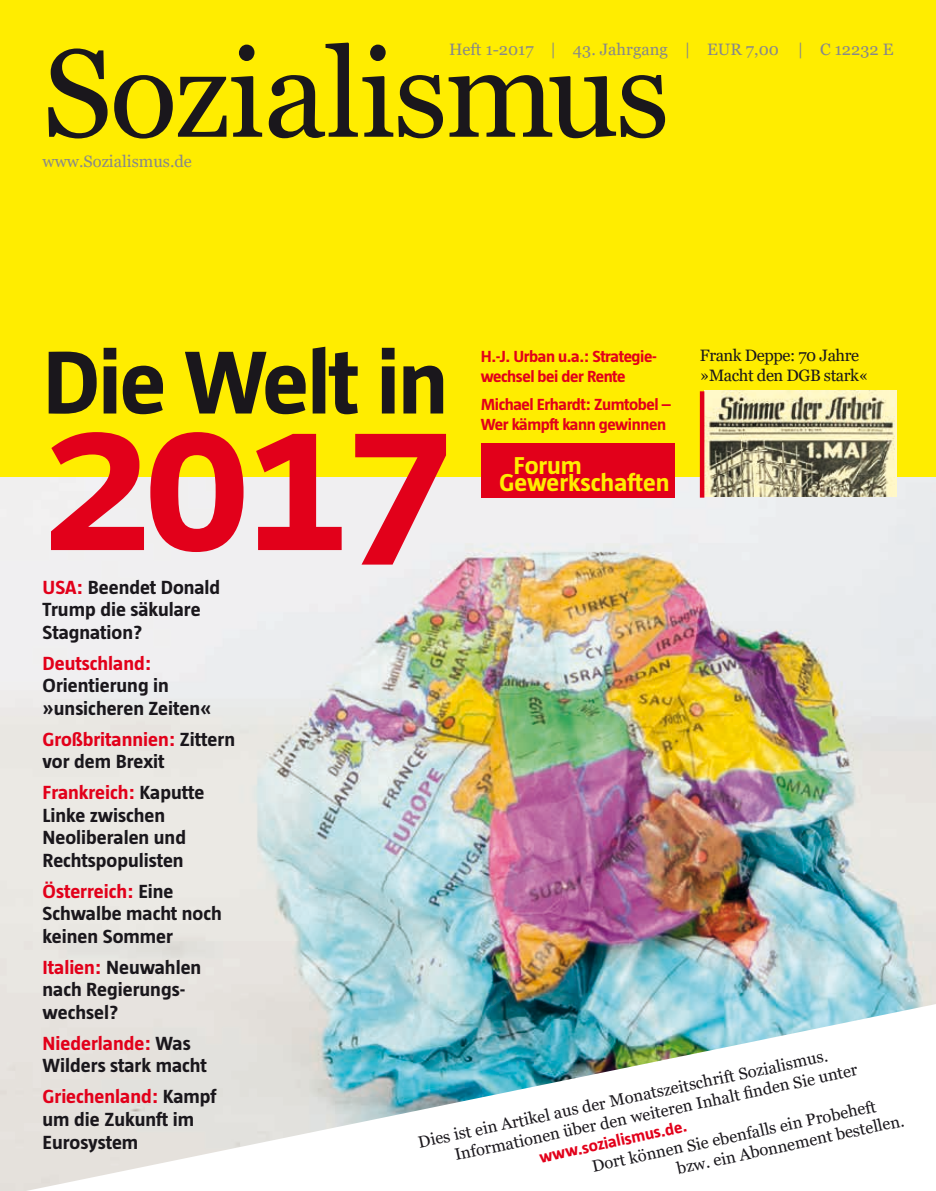
<style>
.page{position:relative;width:936px;height:1191px;background:#fff}
.page>*{position:absolute;margin:0;border:0;box-sizing:border-box;transform-origin:0 0}
.t1{font:700 196.5px "Tazzer Text";color:#e2001a}
.t2{font:124.5px "Georgia";letter-spacing:-.02em;color:#1a171c}
.t3{font:700 91.5px "Tazzer Text";letter-spacing:-.02em;color:#1a171c}
.t4{font:700 25.05px "Tazzer Text";color:#ffed00}
.t5{font:700 19.5px/22.5px "Tazzer Text";color:#1a171c}
.t6{font:700 19.5px "Tazzer Text";color:#e2001a}
.t7{font:16.5px/19.8px "Georgia";letter-spacing:-.025em;color:#1a171c}
.t8{font:700 16.5px/19.8px "Tazzer Text";letter-spacing:-.025em;color:#e2001a}
.t9{font:16.5px "Georgia";color:#87888a}
.s1{color:#e2001a}
</style>
<div class="page">
<img style="left:0;top:476px;width:935px;height:715px">
<div style="left:0;top:0;width:935px;height:476px;background:#ffed00"></div>
<img style="left:704px;top:390px;width:192px;height:106px">
<div style="left:699px;top:391px;width:5px;height:106px;background:#e2001a"></div>
<div style="left:480px;top:443px;width:194px;height:55px;background:#e2001a"></div>
<svg style="left:26px;top:1004px;width:909px;height:187px"></svg>
<p class="t9" style="left:449px;top:39px;width:446px">Heft 1-2017 | 43. Jahrgang | EUR 7,00 | C 12232 E</p>
<h2 class="t2" style="left:43px;top:18px;width:628px">Sozialismus</h2>
<p class="t9" style="left:43px;top:151px;width:151px">www.Sozialismus.de</p>
<h3 class="t3" style="left:43px;top:335px;width:407px">Die Welt in</h3>
<h1 class="t1" style="left:43px;top:382px;width:414px">2017</h1>
<p class="t8" style="left:480px;top:347px;width:177px">H.-J. Urban u.a.: Strategie&shy;wechsel bei der Rente</p>
<p class="t8" style="left:480px;top:395px;width:191px">Michael Erhardt: Zumtobel –<br>Wer kämpft kann gewinnen</p>
<p class="t4" style="left:513px;top:453px;width:70px">Forum</p>
<p class="t4" style="left:499px;top:469px;width:172px">Gewerkschaften</p>
<p class="t7" style="left:699px;top:346px;width:170px">Frank Deppe: 70 Jahre »Macht den DGB stark«</p>
<p class="t5" style="left:43px;top:576px;width:179px"><span class="s1">USA:</span> Beendet Donald<br>Trump die säkulare<br>Stagnation?</p>
<p class="t6" style="left:43px;top:653px;width:110px">Deutschland:</p>
<p class="t5" style="left:43px;top:674px;width:170px">Orientierung in »unsicheren Zeiten«</p>
<p class="t5" style="left:43px;top:728px;width:194px"><span class="s1">Großbritannien:</span> Zittern vor dem Brexit</p>
<p class="t5" style="left:43px;top:781px;width:163px"><span class="s1">Frankreich:</span> Kaputte<br>Linke zwischen<br>Neoliberalen und<br>Rechtspopulisten</p>
<p class="t5" style="left:43px;top:880px;width:181px"><span class="s1">Österreich:</span> Eine<br>Schwalbe macht noch keinen Sommer</p>
<p class="t5" style="left:43px;top:956px;width:160px"><span class="s1">Italien:</span> Neuwahlen nach Regierungs&shy;wechsel?</p>
<p class="t5" style="left:43px;top:1032px;width:166px"><span class="s1">Niederlande:</span> Was<br>Wilders stark macht</p>
<p class="t5" style="left:43px;top:1085px;width:175px"><span class="s1">Griechenland:</span> Kampf um die Zukunft im<br>Eurosystem</p>
<p class="t7" style="left:448px;top:1126px;width:413px;text-indent:-33px;rotate:-12deg">Dies ist ein Artikel aus der Monatszeitschrift Sozialismus.<br>Informationen über den weiteren Inhalt fi nden Sie unter</p>
<p class="t7" style="left:671px;top:1139px;width:233px;text-indent:-82px;rotate:-12deg">Dort können Sie ebenfalls ein Probeheft bzw. ein Abonnement bestellen.</p>
<p class="t8" style="left:537px;top:1147px;width:152px;rotate:-12deg">www.sozialismus.de.</p>
</div>
